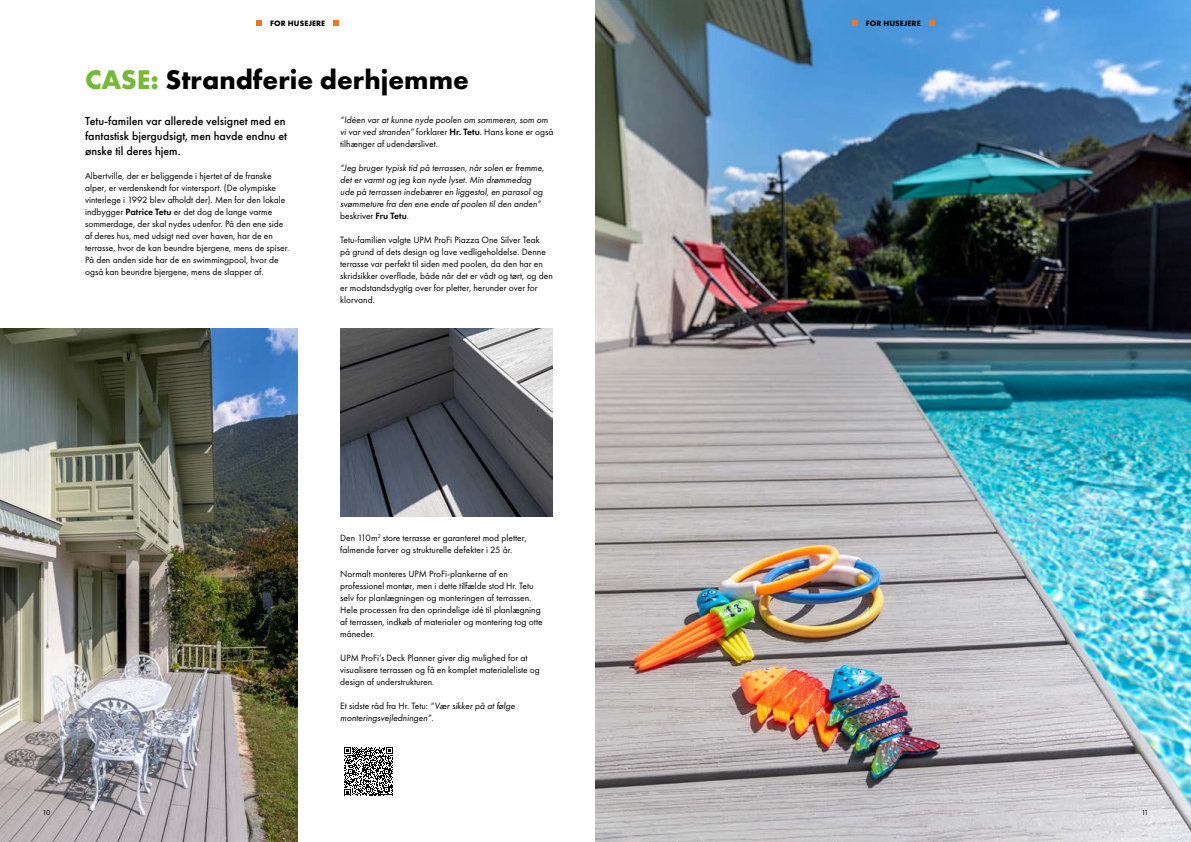
<style>
.page{position:relative;width:1191px;height:842px;background:#fff}
.page>*{position:absolute;margin:0;border:0;box-sizing:border-box;transform-origin:0 0}
.t1{font:700 28px "Futura PT";color:#000}
.t2{font:500 12px/15px "Futura PT";color:#000}
.t3{font:9.5px/12px "Futura PT";color:#000}
.t4{font:italic 9.5px/12px "Futura PT";color:#000}
.t5{font:700 8px "Futura PT";letter-spacing:.01em;color:#000}
.t6{font:7.5px "Futura PT";color:#000}
.s1{color:#76b837}
.s2{font-weight:600}
.s3{font-style:normal}
.s4{font-weight:600;font-style:normal}
</style>
<div class="page">
<img style="left:595px;top:0;width:596px;height:842px">
<img style="left:0;top:328px;width:298px;height:514px">
<img style="left:340px;top:328px;width:213px;height:188px">
<svg style="left:344px;top:747px;width:49px;height:48px"></svg>
<svg style="left:257px;top:20px;width:5px;height:6px"></svg>
<svg style="left:333px;top:20px;width:6px;height:6px"></svg>
<svg style="left:852px;top:20px;width:5px;height:6px"></svg>
<svg style="left:928px;top:20px;width:6px;height:6px"></svg>
<p class="t5" style="left:270px;top:18px;width:56px">FOR HUSEJERE</p>
<p class="t5" style="left:866px;top:18px;width:56px">FOR HUSEJERE</p>
<h1 class="t1" style="left:85px;top:62px;width:385px"><span class="s1">CASE:</span> Strandferie derhjemme</h1>
<p class="t2" style="left:85px;top:114px;width:204px">Tetu-familen var allerede velsignet med en fantastisk bjergudsigt, men havde endnu et ønske til deres hjem.</p>
<p class="t3" style="left:85px;top:170px;width:206px">Albertville, der er beliggende i hjertet af de franske alper, er verdenskendt for vintersport. (De olympiske vinterlege i 1992 blev afholdt der). Men for den lokale indbygger <span class="s2">Patrice Tetu</span> er det dog de lange varme sommerdage, der skal nydes udenfor. På den ene side af deres hus, med udsigt ned over haven, har de en terrasse, hvor de kan beundre bjergene, mens de spiser.<br>På den anden side har de en swimmingpool, hvor de også kan beundre bjergene, mens de slapper af.</p>
<p class="t4" style="left:340px;top:114px;width:215px">“Idéen var at kunne nyde poolen om sommeren, som om vi var ved stranden” <span class="s3">forklarer</span> <span class="s4">Hr. Tetu</span><span class="s3">. Hans kone er også tilhænger af udendørslivet.</span></p>
<p class="t4" style="left:340px;top:162px;width:205px">“Jeg bruger typisk tid på terrassen, når solen er fremme, det er varmt og jeg kan nyde lyset. Min drømmedag ude på terrassen indebærer en liggestol, en parasol og svømmeture fra den ene ende af poolen til den anden” <span class="s3">beskriver</span> <span class="s4">Fru Tetu</span><span class="s3">.</span></p>
<p class="t3" style="left:340px;top:234px;width:214px">Tetu-familien valgte UPM ProFi Piazza One Silver Teak<br>på grund af dets design og lave vedligeholdelse. Denne terrasse var perfekt til siden med poolen, da den har en skridsikker overflade, både når det er vådt og tørt, og den er modstandsdygtig over for pletter, herunder over for klorvand.</p>
<p class="t3" style="left:340px;top:532px;width:188px">Den 110m<sup>2</sup> store terrasse er garanteret mod pletter, falmende farver og strukturelle defekter i 25 år.</p>
<p class="t3" style="left:340px;top:568px;width:204px">Normalt monteres UPM ProFi-plankerne af en professionel montør, men i dette tilfælde stod Hr. Tetu selv for planlægningen og monteringen af terrassen.<br>Hele processen fra den oprindelige idé til planlægning af terrassen, indkøb af materialer og montering tog otte måneder.</p>
<p class="t3" style="left:340px;top:652px;width:201px">UPM ProFi’s Deck Planner giver dig mulighed for at visualisere terrassen og få en komplet materialeliste og design af understrukturen.</p>
<p class="t4" style="left:340px;top:700px;width:176px"><span class="s3">Et sidste råd fra Hr. Tetu:</span> “Vær sikker på at følge monteringsvejledningen”.</p>
<p class="t6" style="left:43px;top:808px;width:10px">10</p>
<p class="t6" style="left:1141px;top:808px;width:8px">11</p>
</div>
